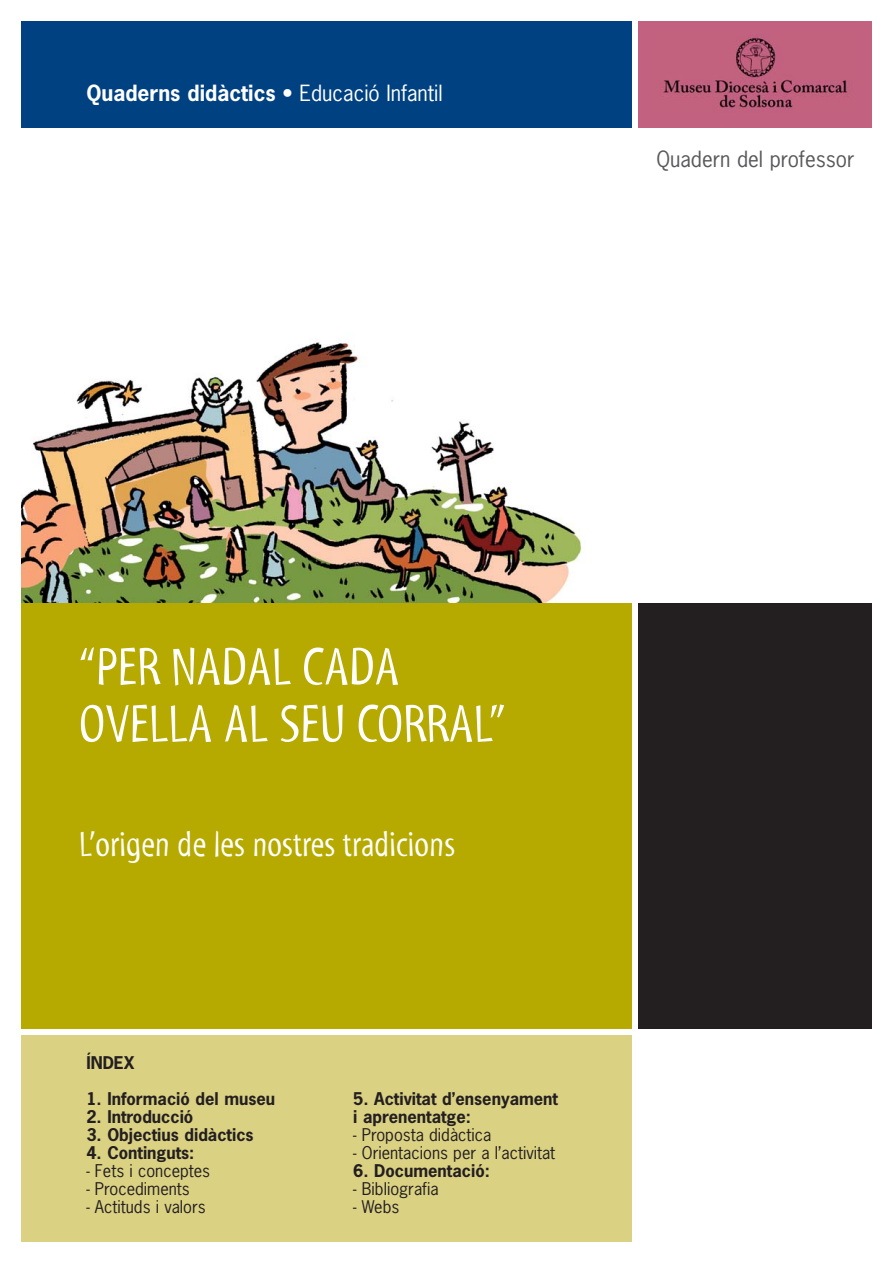
<style>
.page{position:relative;width:893px;height:1263px;background:#fff}
.page>*{position:absolute;margin:0;border:0;box-sizing:border-box;transform-origin:0 0}
.t1{font:54px/57px "Myriad Std Tilt";color:#fff}
.t2{font:36px "Myriad Std Tilt";color:#fff}
.t3{font:700 21px "News Gothic Std";color:#fff}
.t4{font:21px "News Gothic Std";color:#58595b}
.t5{font:700 16.5px/18px "News Gothic Std";color:#231f20}
.t6{font:16.5px "News Gothic Std";color:#231f20}
.s1{font-weight:400}
</style>
<div class="page">
<img style="left:21px;top:342px;width:594px;height:262px">
<div style="left:21px;top:21px;width:610px;height:107px;background:#004181"></div>
<div style="left:21px;top:604px;width:610px;height:425px;background:#b6aa00"></div>
<div style="left:638px;top:21px;width:233px;height:107px;background:#c26180"></div>
<div style="left:21px;top:1035px;width:610px;height:207px;background:#dbd183"></div>
<div style="left:638px;top:604px;width:233px;height:425px;background:#231f20"></div>
<img style="left:663px;top:34px;width:185px;height:76px">
<p class="t3" style="left:86px;top:85px;width:358px">Quaderns didàctics • <span class="s1">Educació Infantil</span></p>
<p class="t4" style="left:656px;top:150px;width:200px">Quadern del professor</p>
<h1 class="t1" style="left:79px;top:643px;width:428px">“PER NADAL CADA<br>OVELLA AL SEU CORRAL”</h1>
<h2 class="t2" style="left:79px;top:831px;width:378px">L’origen de les nostres tradicions</h2>
<p class="t5" style="left:86px;top:1055px;width:50px">ÍNDEX</p>
<p class="t5" style="left:86px;top:1091px;width:190px">1. Informació del museu</p>
<p class="t5" style="left:86px;top:1109px;width:109px">2. Introducció</p>
<p class="t5" style="left:86px;top:1127px;width:169px">3. Objectius didàctics</p>
<p class="t5" style="left:86px;top:1145px;width:110px">4. Continguts:</p>
<p class="t6" style="left:86px;top:1164px;width:125px">- Fets i conceptes</p>
<p class="t6" style="left:86px;top:1182px;width:105px">- Procediments</p>
<p class="t6" style="left:86px;top:1200px;width:121px">- Actituds i valors</p>
<p class="t5" style="left:353px;top:1091px;width:206px">5. Activitat d’ensenyament i aprenentatge:</p>
<p class="t6" style="left:353px;top:1128px;width:140px">- Proposta didàctica</p>
<p class="t6" style="left:353px;top:1146px;width:204px">- Orientacions per a l’activitat</p>
<p class="t5" style="left:353px;top:1163px;width:138px">6. Documentació:</p>
<p class="t6" style="left:353px;top:1182px;width:87px">- Bibliografia</p>
<p class="t6" style="left:353px;top:1200px;width:48px">- Webs</p>
</div>
